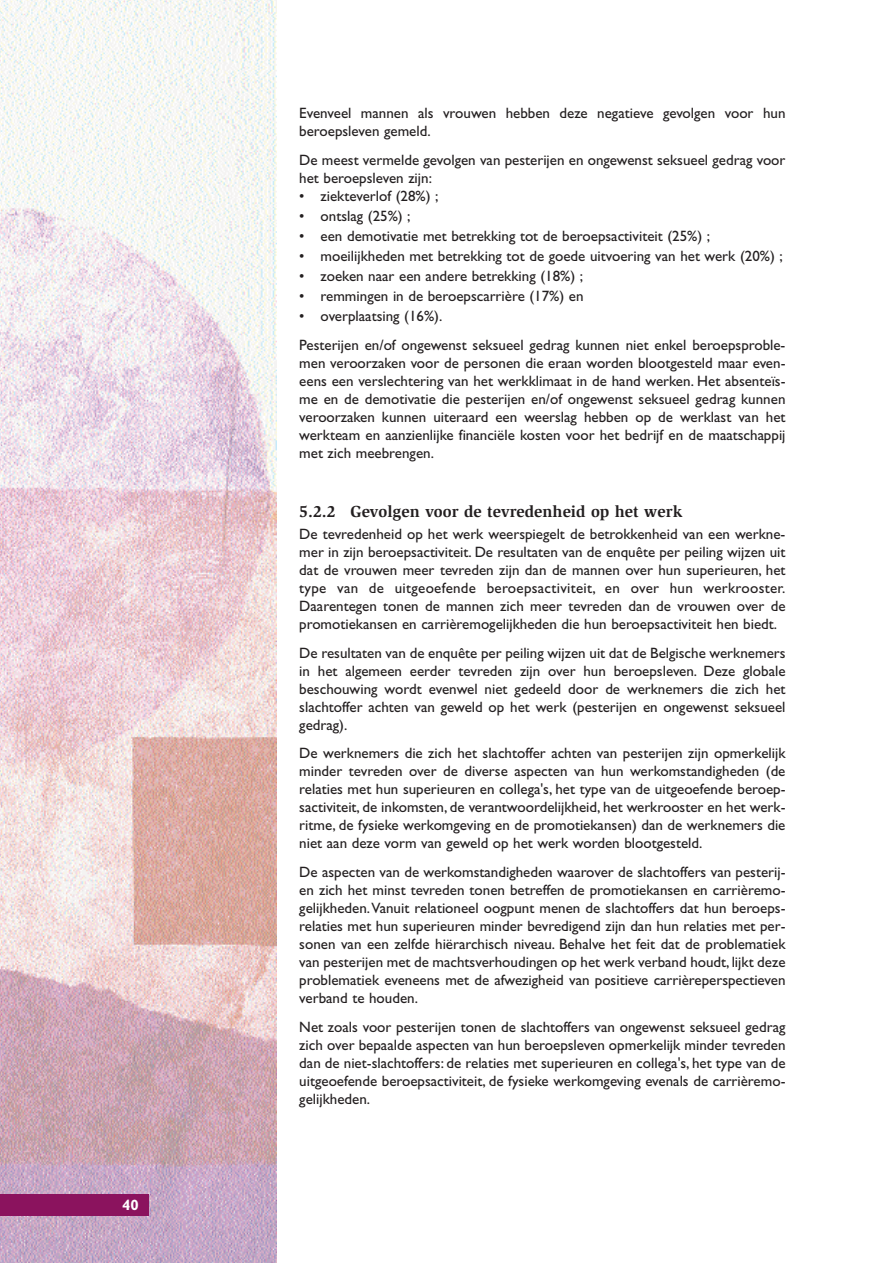
<style>
.page{position:relative;width:893px;height:1263px;background:#fff}
.page>*{position:absolute;margin:0;border:0;box-sizing:border-box;transform-origin:0 0}
.t1{font:700 16.5px "Slimbach";color:#231f20}
.t2{font:15px/18px "Gill Sans";color:#231f20;text-align:justify}
.t3{font:700 15px "Gill Sans";color:#fff}
</style>
<div class="page">
<img style="left:0;top:0;width:276px;height:1263px">
<div style="left:0;top:1195px;width:149px;height:21px;background:#8b135e"></div>
<p class="t3" style="left:122px;top:1200px;width:18px">40</p>
<p class="t2" style="left:299px;top:106px;width:487px">Evenveel mannen als vrouwen hebben deze negatieve gevolgen voor hun beroepsleven gemeld.</p>
<p class="t2" style="left:299px;top:152px;width:487px">De meest vermelde gevolgen van pesterijen en ongewenst seksueel gedrag voor het beroepsleven zijn:</p>
<p class="t2" style="left:299px;top:188px;width:141px">• ziekteverlof (28%) ;</p>
<p class="t2" style="left:299px;top:208px;width:113px">• ontslag (25%) ;</p>
<p class="t2" style="left:299px;top:229px;width:412px">• een demotivatie met betrekking tot de beroepsactiviteit (25%) ;</p>
<p class="t2" style="left:299px;top:249px;width:485px">• moeilijkheden met betrekking tot de goede uitvoering van het werk (20%) ;</p>
<p class="t2" style="left:299px;top:269px;width:285px">• zoeken naar een andere betrekking (18%) ;</p>
<p class="t2" style="left:299px;top:289px;width:286px">• remmingen in de beroepscarrière (17%) en</p>
<p class="t2" style="left:299px;top:304px;width:487px;line-height:28.7px">• overplaatsing (16%).<br>Pesterijen en/of ongewenst seksueel gedrag kunnen niet enkel beroepsproble-</p>
<p class="t2" style="left:299px;top:356px;width:488px">men veroorzaken voor de personen die eraan worden blootgesteld maar even&shy;eens een verslechtering van het werkklimaat in de hand werken. Het absenteïs&shy;me en de demotivatie die pesterijen en/of ongewenst seksueel gedrag kunnen veroorzaken kunnen uiteraard een weerslag hebben op de werklast van het werkteam en aanzienlijke financiële kosten voor het bedrijf en de maatschappij met zich meebrengen.</p>
<p class="t1" style="left:299px;top:505px;width:385px">5.2.2 Gevolgen voor de tevredenheid op het werk</p>
<p class="t2" style="left:299px;top:527px;width:488px">De tevredenheid op het werk weerspiegelt de betrokkenheid van een werkne&shy;mer in zijn beroepsactiviteit. De resultaten van de enquête per peiling wijzen uit dat de vrouwen meer tevreden zijn dan de mannen over hun superieuren, het type van de uitgeoefende beroepsactiviteit, en over hun werkrooster.<br>Daarentegen tonen de mannen zich meer tevreden dan de vrouwen over de promotiekansen en carrièremogelijkheden die hun beroepsactiviteit hen biedt.</p>
<p class="t2" style="left:299px;top:645px;width:488px">De resultaten van de enquête per peiling wijzen uit dat de Belgische werknemers in het algemeen eerder tevreden zijn over hun beroepsleven. Deze globale beschouwing wordt evenwel niet gedeeld door de werknemers die zich het slachtoffer achten van geweld op het werk (pesterijen en ongewenst seksueel gedrag).</p>
<p class="t2" style="left:299px;top:746px;width:488px">De werknemers die zich het slachtoffer achten van pesterijen zijn opmerkelijk minder tevreden over de diverse aspecten van hun werkomstandigheden (de relaties met hun superieuren en collega's, het type van de uitgeoefende beroep&shy;sactiviteit, de inkomsten, de verantwoordelijkheid, het werkrooster en het werk&shy;ritme, de fysieke werkomgeving en de promotiekansen) dan de werknemers die niet aan deze vorm van geweld op het werk worden blootgesteld.</p>
<p class="t2" style="left:299px;top:865px;width:488px">De aspecten van de werkomstandigheden waarover de slachtoffers van pesterij&shy;en zich het minst tevreden tonen betreffen de promotiekansen en carrièremo&shy;gelijkheden.Vanuit relationeel oogpunt menen de slachtoffers dat hun beroeps&shy;relaties met hun superieuren minder bevredigend zijn dan hun relaties met per&shy;sonen van een zelfde hiërarchisch niveau. Behalve het feit dat de problematiek van pesterijen met de machtsverhoudingen op het werk verband houdt, lijkt deze problematiek eveneens met de afwezigheid van positieve carrièreperspectieven verband te houden.</p>
<p class="t2" style="left:299px;top:1019px;width:488px">Net zoals voor pesterijen tonen de slachtoffers van ongewenst seksueel gedrag zich over bepaalde aspecten van hun beroepsleven opmerkelijk minder tevreden dan de niet-slachtoffers: de relaties met superieuren en collega's, het type van de uitgeoefende beroepsactiviteit, de fysieke werkomgeving evenals de carrièremo&shy;gelijkheden.</p>
</div>
